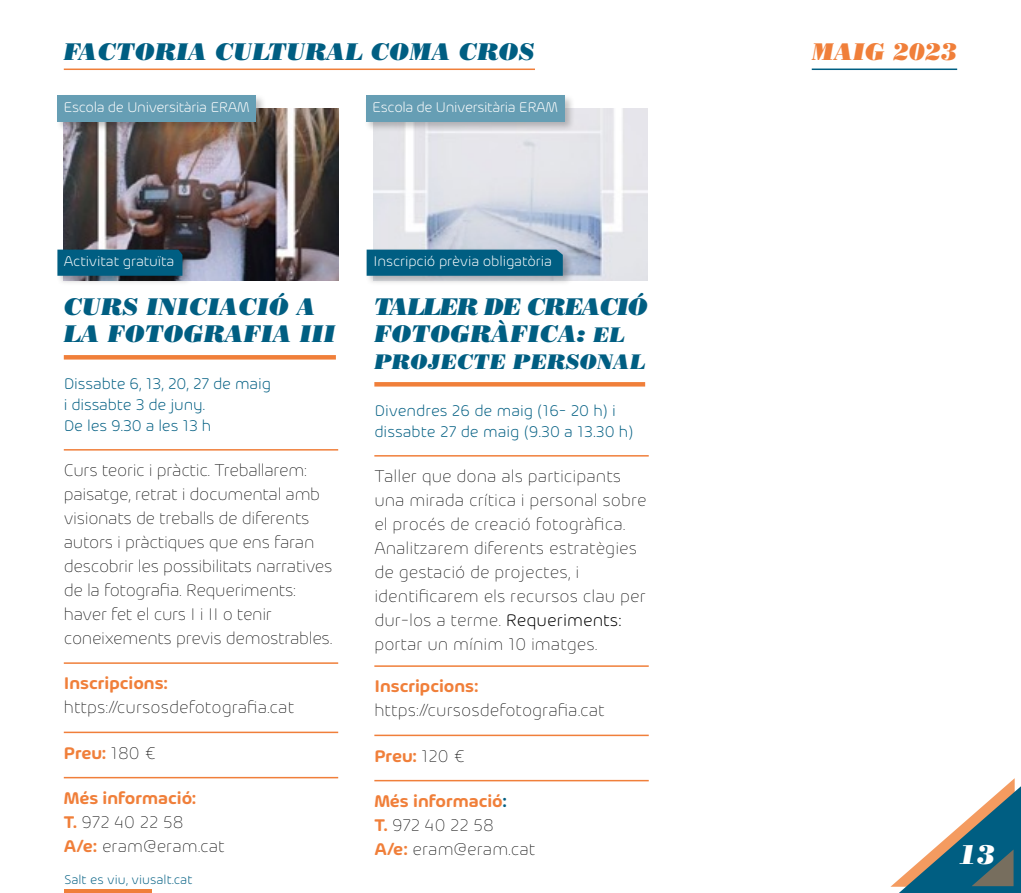
<style>
.page{position:relative;width:1021px;height:893px;background:#fff}
.page>*{position:absolute;margin:0;border:0;box-sizing:border-box;transform-origin:0 0}
.t1{font:italic 27px "Bodoni Poster";color:#fff}
.ACTIVITAT_TITOL_-_2{font:italic 24px/27px "Bodoni Poster";color:#005e82}
.ACTIVITAT_TITOL_-_2-2{font:italic 24px/27px "Bodoni Poster";letter-spacing:-.05em;color:#005e82}
.equipament_-_2{font:italic 24px "Bodoni Poster";color:#005e82}
.t2{font:italic 24px "Bodoni Poster";color:#f07f3a}
.ACTIVITAT_TITOL_-_2-3{font:italic 21px "Bodoni Poster";color:#005e82}
.DESCRIPCIO_-_Copia_2{font:200 18px/24px "Arlon";color:#000}
.DESCRIPCIO_-_Copia_2-2{font:200 18px/24px "Arlon";letter-spacing:-.02em;color:#000}
.DESCRIPCIO_-_Copia_2-3{font:600 18px "Arlon";letter-spacing:-.005em;color:#f07f3a}
.Horari_bo_-_2{font:300 16.5px/21px "Arlon";letter-spacing:-.01em;color:#005e82}
.t3{font:300 15px "Arlon";letter-spacing:-.025em;color:#fff}
.t4{font:300 13.5px "Arlon";color:#005e82}
.s1{font-weight:600;color:#f07f3a}
.s2{font-weight:200;color:#000}
.s3{font-size:21px}
.s4{font-weight:300}
.s5{font-weight:600;color:#005e82}
</style>
<div class="page">
<svg style="left:890px;top:778px;width:130px;height:115px"></svg>
<hr style="left:811px;top:69px;width:146px;height:1px;background:#005e82">
<hr style="left:64px;top:890px;width:88px;height:3px;background:#f07f3a">
<img style="left:64px;top:108px;width:274px;height:173px">
<div style="left:64px;top:355px;width:272px;height:5px;background:#f07f3a"></div>
<hr style="left:64px;top:449px;width:274px;height:2px;background:#f07f3a">
<hr style="left:64px;top:662px;width:274px;height:2px;background:#f07f3a">
<hr style="left:64px;top:732px;width:274px;height:1px;background:#f07f3a">
<hr style="left:64px;top:777px;width:274px;height:1px;background:#f07f3a">
<hr style="left:64px;top:69px;width:471px;height:1px;background:#f07f3a">
<div style="left:374px;top:382px;width:271px;height:5px;background:#f07f3a"></div>
<hr style="left:374px;top:455px;width:274px;height:2px;background:#f07f3a">
<hr style="left:374px;top:665px;width:274px;height:2px;background:#f07f3a">
<hr style="left:374px;top:735px;width:274px;height:1px;background:#f07f3a">
<hr style="left:374px;top:780px;width:274px;height:1px;background:#f07f3a">
<img style="left:373px;top:108px;width:274px;height:173px">
<div style="left:56px;top:94px;width:210px;height:38px;background:#000;opacity:.24"></div>
<div style="left:57px;top:95px;width:199px;height:26px;background:#669eb4"></div>
<div style="left:364px;top:94px;width:211px;height:38px;background:#000;opacity:.24"></div>
<div style="left:366px;top:95px;width:198px;height:26px;background:#669eb4"></div>
<div style="left:365px;top:248px;width:208px;height:38px;background:#000;opacity:.24"></div>
<div style="left:366px;top:250px;width:197px;height:26px;background:#005e82"></div>
<div style="left:56px;top:248px;width:137px;height:38px;background:#000;opacity:.24"></div>
<div style="left:57px;top:250px;width:125px;height:26px;background:#005e82"></div>
<p class="equipament_-_2" style="left:64px;top:37px;width:472px">FACTORIA CULTURAL COMA CROS</p>
<p class="t3" style="left:63px;top:97px;width:187px">Escola de Universitària ERAM</p>
<p class="t3" style="left:372px;top:97px;width:187px">Escola de Universitària ERAM</p>
<p class="t3" style="left:64px;top:251px;width:112px">Activitat gratuïta</p>
<p class="t3" style="left:373px;top:251px;width:181px">Inscripció prèvia obligatòria</p>
<p class="ACTIVITAT_TITOL_-_2" style="left:64px;top:293px;width:273px">CURS INICIACIÓ A<br>LA FOTOGRAFIA III</p>
<p class="Horari_bo_-_2" style="left:64px;top:372px;width:209px">Dissabte 6, 13, 20, 27 de maig i dissabte 3 de juny.<br>De les 9.30 a les 13 h</p>
<p class="DESCRIPCIO_-_Copia_2-2" style="left:64px;top:457px;width:270px">Curs teoric i pràctic. Treballarem: paisatge, retrat i documental amb visionats de treballs de diferents autors i pràctiques que ens faran descobrir les possibilitats narratives de la fotografia. Requeriments: haver fet el curs I i II o tenir coneixements previs demostrables.</p>
<p class="DESCRIPCIO_-_Copia_2" style="left:64px;top:670px;width:232px"><span class="s1">Inscripcions: </span>https://cursosdefotografia.cat</p>
<p class="DESCRIPCIO_-_Copia_2-3" style="left:64px;top:740px;width:94px">Preu: <span class="s2">180 €</span></p>
<p class="DESCRIPCIO_-_Copia_2" style="left:64px;top:785px;width:162px"><span class="s1">Més informació:<br>T.</span> 972 40 22 58<br><span class="s1">A/e:</span> eram@eram.cat</p>
<p class="t4" style="left:64px;top:870px;width:129px">Salt es viu, viusalt.cat</p>
<p class="ACTIVITAT_TITOL_-_2-2" style="left:374px;top:293px;width:275px">TALLER DE CREACIÓ<br>FOTOGRÀFICA: <span class="s3">EL</span></p>
<p class="ACTIVITAT_TITOL_-_2-3" style="left:374px;top:349px;width:272px">PROJECTE PERSONAL</p>
<p class="Horari_bo_-_2" style="left:374px;top:399px;width:261px">Divendres 26 de maig (16- 20 h) i dissabte 27 de maig (9.30 a 13.30 h)</p>
<p class="DESCRIPCIO_-_Copia_2" style="left:374px;top:463px;width:274px">Taller que dona als participants una mirada crítica i personal sobre el procés de creació fotogràfica.<br>Analitzarem diferents estratègies de gestació de projectes, i identificarem els recursos clau per dur-los a terme. <span class="s4">Requeriments: </span>portar un mínim 10 imatges.</p>
<p class="DESCRIPCIO_-_Copia_2" style="left:374px;top:673px;width:232px"><span class="s1">Inscripcions: </span>https://cursosdefotografia.cat</p>
<p class="DESCRIPCIO_-_Copia_2-3" style="left:374px;top:743px;width:92px">Preu: <span class="s2">120 €</span></p>
<p class="DESCRIPCIO_-_Copia_2" style="left:374px;top:788px;width:162px"><span class="s1">Més informació</span><span class="s5">:<br></span><span class="s1">T.</span> 972 40 22 58<br><span class="s1">A/e:</span> eram@eram.cat</p>
<h2 class="t2" style="left:811px;top:37px;width:147px">MAIG 2023</h2>
<h1 class="t1" style="left:959px;top:838px;width:38px">13</h1>
</div>
